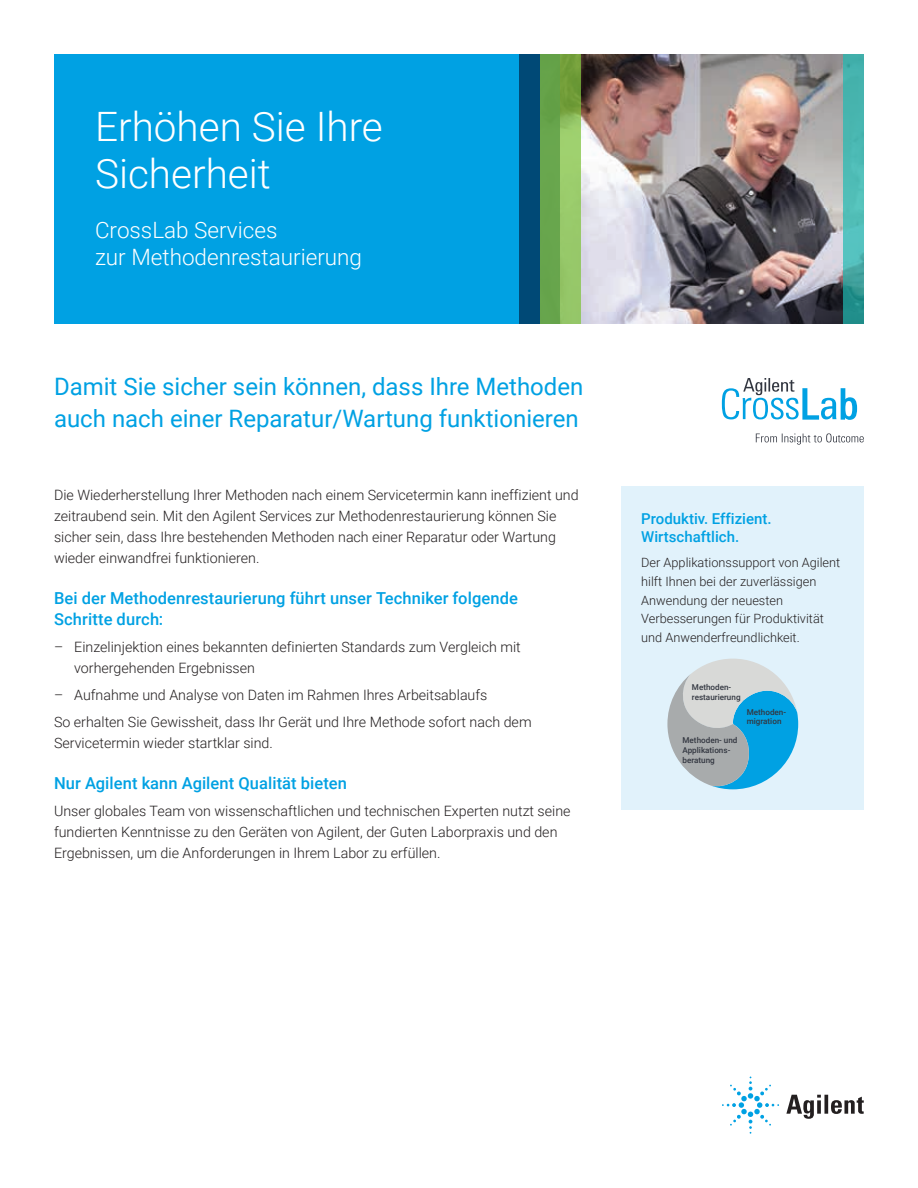
<style>
.page{position:relative;width:918px;height:1188px;background:#fff}
.page>*{position:absolute;margin:0;border:0;box-sizing:border-box;transform-origin:0 0}
.t1{font:300 40.5px/46.5px "Roboto";color:#fff}
.t2{font:24px/31.5px "Roboto";color:#00a1e3}
.t3{font:300 22.5px/27px "Roboto";color:#fff}
.t4{font:500 16.5px/21px "Roboto";letter-spacing:.005em;color:#00a1e3}
.t5{font:500 15px/18.8px "Roboto";color:#00a1e3}
.t6{font:300 14.25px/21px "Roboto";color:#231f20}
.t7{font:300 12.75px/18.8px "Roboto";color:#231f20}
.t8{font:500 8.1px/9.8px "Roboto";color:#323640}
</style>
<div class="page">
<div style="left:621px;top:486px;width:243px;height:324px;background:#e1f2fb"></div>
<div style="left:54px;top:54px;width:486px;height:270px;background:#00a1e3"></div>
<img style="left:580px;top:54px;width:264px;height:270px">
<svg style="left:844px;top:54px;width:20px;height:270px;background:#45b2ad"></svg>
<div style="left:520px;top:54px;width:40px;height:270px;background:#004976"></div>
<svg style="left:540px;top:54px;width:40px;height:270px;background:#7bb255"></svg>
<svg style="left:667px;top:659px;width:131px;height:130px"></svg>
<svg style="left:756px;top:433px;width:108px;height:12px"></svg>
<svg style="left:722px;top:378px;width:135px;height:42px"></svg>
<svg style="left:786px;top:1095px;width:78px;height:24px"></svg>
<svg style="left:722px;top:1077px;width:57px;height:57px"></svg>
<h1 class="t1" style="left:95px;top:102px;width:289px">Erhöhen Sie Ihre<br>Sicherheit</h1>
<h3 class="t3" style="left:95px;top:216px;width:269px">CrossLab Services<br>zur Methodenrestaurierung</h3>
<h2 class="t2" style="left:54px;top:370px;width:531px">Damit Sie sicher sein können, dass Ihre Methoden auch nach einer Reparatur/Wartung funktionieren</h2>
<p class="t6" style="left:54px;top:484px;width:526px">Die Wiederherstellung Ihrer Methoden nach einem Servicetermin kann ineffizient und zeitraubend sein. Mit den Agilent Services zur Methodenrestaurierung können Sie sicher sein, dass Ihre bestehenden Methoden nach einer Reparatur oder Wartung wieder einwandfrei funktionieren.</p>
<p class="t4" style="left:54px;top:587px;width:465px">Bei der Methodenrestaurierung führt unser Techniker folgende<br>Schritte durch:</p>
<p class="t6" style="left:74px;top:636px;width:448px;text-indent:-20px">– Einzelinjektion eines bekannten definierten Standards zum Vergleich mit vorhergehenden Ergebnissen</p>
<p class="t6" style="left:54px;top:681px;width:479px;line-height:27px">– Aufnahme und Analyse von Daten im Rahmen Ihres Arbeitsablaufs<br>So erhalten Sie Gewissheit, dass Ihr Gerät und Ihre Methode sofort nach dem</p>
<p class="t6" style="left:54px;top:732px;width:220px">Servicetermin wieder startklar sind.</p>
<p class="t4" style="left:54px;top:772px;width:294px">Nur Agilent kann Agilent Qualität bieten</p>
<p class="t6" style="left:54px;top:800px;width:518px">Unser globales Team von wissenschaftlichen und technischen Experten nutzt seine fundierten Kenntnisse zu den Geräten von Agilent, der Guten Laborpraxis und den<br>Ergebnissen, um die Anforderungen in Ihrem Labor zu erfüllen.</p>
<p class="t5" style="left:641px;top:508px;width:132px">Produktiv. Effizient.<br>Wirtschaftlich.</p>
<p class="t7" style="left:641px;top:553px;width:201px">Der Applikationssupport von Agilent hilft Ihnen bei der zuverlässigen<br>Anwendung der neuesten<br>Verbesserungen für Produktivität und Anwenderfreundlichkeit.</p>
<p class="t8" style="left:692px;top:682px;width:50px">Methoden&shy;restaurierung</p>
<p class="t8" style="left:683px;top:735px;width:56px">Methoden- und<br>Applikations&shy;beratung</p>
<p class="t8" style="left:747px;top:707px;width:40px">Methoden&shy;migration</p>
</div>
